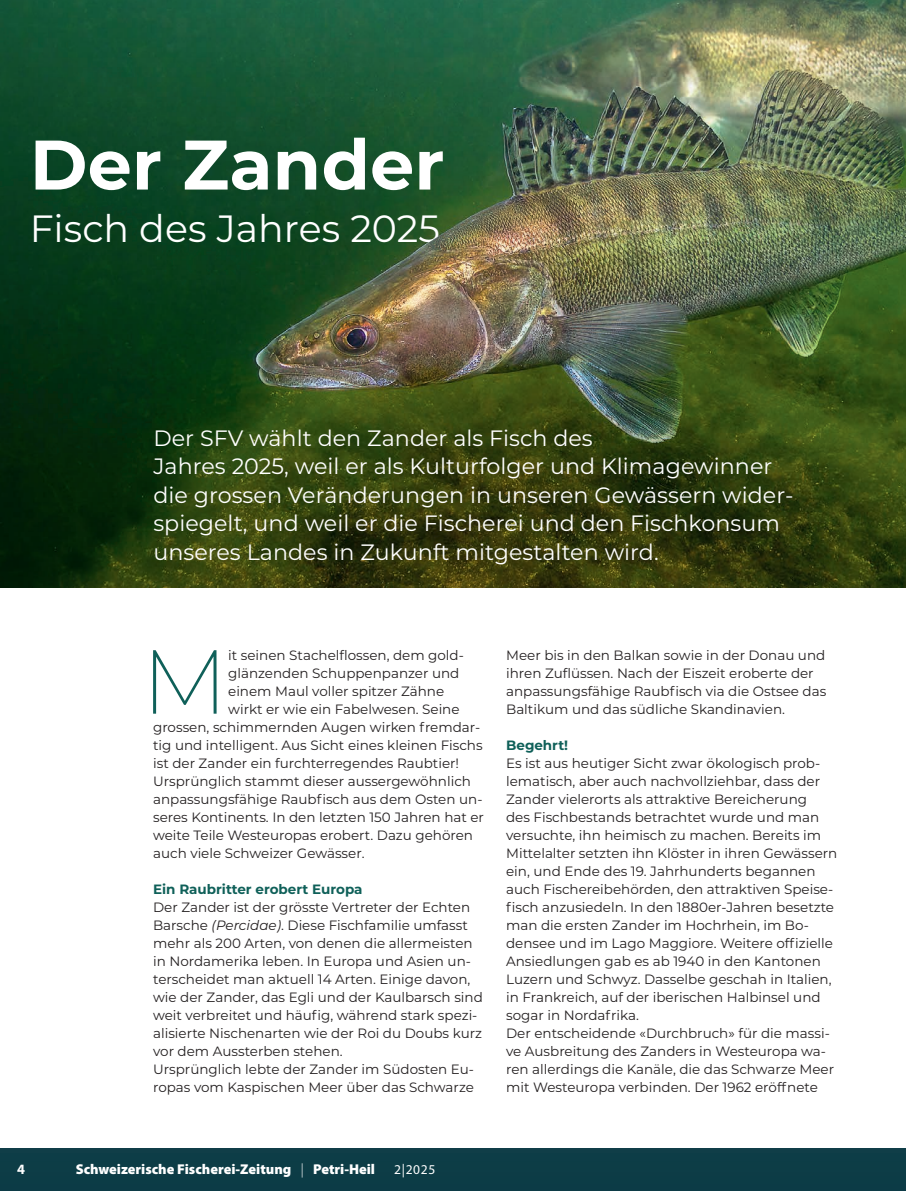
<style>
.page{position:relative;width:906px;height:1191px;background:#fff}
.page>*{position:absolute;margin:0;border:0;box-sizing:border-box;transform-origin:0 0}
.t1{font:200 90.6px "Montserrat";color:#0f6059}
.t2{font:700 69.9px "Montserrat";color:#fff}
.t3{font:37.95px "Montserrat";color:#fff}
.t4{font:22.2px/28.5px "Montserrat";color:#fff}
.t5{font:900 14.25px "Myriad Pro";color:#fff}
.t6{font:700 14.25px "Myriad Pro";color:#fff}
.t7{font:13.5px/18px "Montserrat";color:#231f20}
.t8{font:700 13.5px "Montserrat";color:#0f6059}
.t9{font:13.5px "Myriad Pro";color:#fff}
.s1{font-style:italic}
.s2{font-weight:300}
</style>
<div class="page">
<div style="left:0;top:1148px;width:906px;height:43px;background:#0d3d46"></div>
<img style="left:0;top:0;width:906px;height:587px">
<img style="left:418px;top:229px;width:34px;height:23px">
<h2 class="t2" style="left:30px;top:114px;width:416px">Der Zander</h2>
<h3 class="t3" style="left:30px;top:202px;width:412px">Fisch des Jahres 2025</h3>
<p class="t4" style="left:153px;top:422px;width:641px">Der SFV wählt den Zander als Fisch des<br>Jahres 2025, weil er als Kulturfolger und Klimagewinner die grossen Veränderungen in unseren Gewässern wider&shy;spiegelt, und weil er die Fischerei und den Fischkonsum unseres Landes in Zukunft mitgestalten wird.</p>
<h1 class="t1" style="left:141px;top:620px;width:88px">M</h1>
<p class="t7" style="left:228px;top:645px;width:237px">it seinen Stachelflossen, dem gold-</p>
<p class="t7" style="left:228px;top:663px;width:233px">glänzenden Schuppenpanzer und</p>
<p class="t7" style="left:228px;top:681px;width:217px">einem Maul voller spitzer Zähne</p>
<p class="t7" style="left:228px;top:699px;width:233px">wirkt er wie ein Fabelwesen. Seine</p>
<p class="t7" style="left:153px;top:717px;width:329px">grossen, schimmernden Augen wirken fremdar-</p>
<p class="t7" style="left:153px;top:735px;width:331px">tig und intelligent. Aus Sicht eines kleinen Fischs</p>
<p class="t7" style="left:153px;top:753px;width:307px">ist der Zander ein furchterregendes Raubtier!</p>
<p class="t7" style="left:153px;top:771px;width:319px">Ursprünglich stammt dieser aussergewöhnlich</p>
<p class="t7" style="left:153px;top:789px;width:331px">anpassungsfähige Raubfisch aus dem Osten un-</p>
<p class="t7" style="left:153px;top:807px;width:332px">seres Kontinents. In den letzten 150 Jahren hat er</p>
<p class="t7" style="left:153px;top:825px;width:321px">weite Teile Westeuropas erobert. Dazu gehören</p>
<p class="t7" style="left:153px;top:843px;width:213px">auch viele Schweizer Gewässer.</p>
<p class="t8" style="left:153px;top:879px;width:211px">Ein Raubritter erobert Europa</p>
<p class="t7" style="left:153px;top:897px;width:331px">Der Zander ist der grösste Vertreter der Echten Barsche <span class="s1">(Percidae)</span>. Diese Fischfamilie umfasst mehr als 200 Arten, von denen die allermeisten in Nordamerika leben. In Europa und Asien un&shy;terscheidet man aktuell 14 Arten. Einige davon, wie der Zander, das Egli und der Kaulbarsch sind weit verbreitet und häufig, während stark spezi&shy;alisierte Nischenarten wie der Roi du Doubs kurz vor dem Aussterben stehen.<br>Ursprünglich lebte der Zander im Südosten Eu&shy;ropas vom Kaspischen Meer über das Schwarze</p>
<p class="t7" style="left:506px;top:645px;width:322px">Meer bis in den Balkan sowie in der Donau und ihren Zuflüssen. Nach der Eiszeit eroberte der anpassungsfähige Raubfisch via die Ostsee das Baltikum und das südliche Skandinavien.</p>
<p class="t8" style="left:506px;top:735px;width:63px">Begehrt!</p>
<p class="t7" style="left:506px;top:753px;width:333px">Es ist aus heutiger Sicht zwar ökologisch prob&shy;lematisch, aber auch nachvollziehbar, dass der Zander vielerorts als attraktive Bereicherung<br>des Fischbestands betrachtet wurde und man versuchte, ihn heimisch zu machen. Bereits im Mittelalter setzten ihn Klöster in ihren Gewässern ein, und Ende des 19. Jahrhunderts begannen auch Fischereibehörden, den attraktiven Speise&shy;fisch anzusiedeln. In den 1880er-Jahren besetzte man die ersten Zander im Hochrhein, im Bo&shy;densee und im Lago Maggiore. Weitere offizielle Ansiedlungen gab es ab 1940 in den Kantonen Luzern und Schwyz. Dasselbe geschah in Italien, in Frankreich, auf der iberischen Halbinsel und sogar in Nordafrika.<br>Der entscheidende «Durchbruch» für die massi&shy;ve Ausbreitung des Zanders in Westeuropa wa&shy;ren allerdings die Kanäle, die das Schwarze Meer mit Westeuropa verbinden. Der 1962 eröffnete</p>
<p class="t6" style="left:17px;top:1159px;width:9px">4</p>
<p class="t5" style="left:76px;top:1159px;width:301px">Schweizerische Fischerei-Zeitung <span class="s2">|</span> Petri-Heil</p>
<p class="t9" style="left:394px;top:1161px;width:43px">2|2025</p>
</div>
